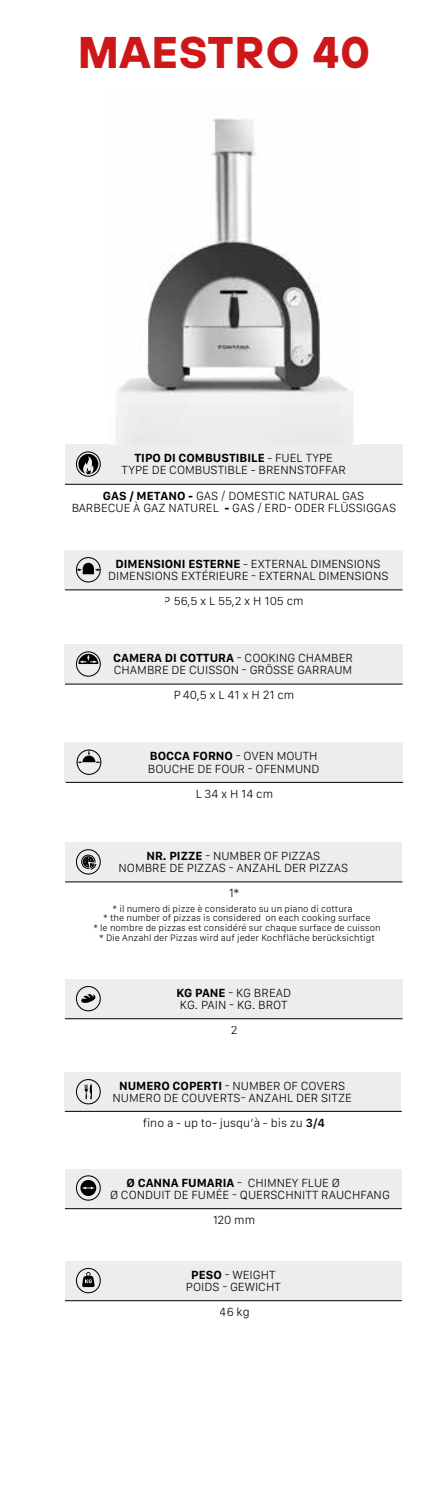
<style>
.page{position:relative;width:447px;height:1489px;background:#fff}
.page>*{position:absolute;margin:0;border:0;box-sizing:border-box;transform-origin:0 0}
.t1{font:700 44.27px "TT Hoves";letter-spacing:.02em;color:#cd1719}
.t2{font:300 12.25px/12.2px "San Francisco Text";color:#000;text-align:center}
.t3{font:300 9.62px "San Francisco Text";color:#000}
.s1{font-weight:700}
.s2{font-weight:600}
</style>
<div class="page">
<hr style="left:65px;top:589px;width:337px;height:1px;background:#000">
<hr style="left:65px;top:484px;width:337px;height:1px;background:#000">
<div style="left:65px;top:444px;width:337px;height:40px;background:#ededed"></div>
<div style="left:64px;top:550px;width:338px;height:39px;background:#ededed"></div>
<div style="left:64px;top:644px;width:338px;height:40px;background:#ededed"></div>
<svg style="left:76px;top:451px;width:25px;height:25px"></svg>
<svg style="left:76px;top:651px;width:25px;height:25px"></svg>
<svg style="left:76px;top:557px;width:25px;height:25px"></svg>
<hr style="left:65px;top:881px;width:337px;height:1px;background:#000">
<hr style="left:65px;top:1018px;width:337px;height:1px;background:#000">
<hr style="left:65px;top:1110px;width:336px;height:1px;background:#000">
<hr style="left:65px;top:1208px;width:336px;height:1px;background:#000">
<hr style="left:65px;top:1300px;width:336px;height:1px;background:#000">
<div style="left:65px;top:842px;width:336px;height:39px;background:#ededed"></div>
<div style="left:65px;top:978px;width:337px;height:40px;background:#ededed"></div>
<div style="left:64px;top:1071px;width:336px;height:40px;background:#ededed"></div>
<div style="left:65px;top:1169px;width:336px;height:39px;background:#ededed"></div>
<div style="left:65px;top:1260px;width:336px;height:40px;background:#ededed"></div>
<svg style="left:76px;top:986px;width:25px;height:25px"></svg>
<svg style="left:76px;top:849px;width:25px;height:25px"></svg>
<svg style="left:76px;top:1079px;width:25px;height:25px"></svg>
<svg style="left:76px;top:1175px;width:25px;height:25px"></svg>
<svg style="left:76px;top:1268px;width:25px;height:25px"></svg>
<hr style="left:66px;top:782px;width:337px;height:1px;background:#000">
<div style="left:64px;top:742px;width:339px;height:40px;background:#ededed"></div>
<svg style="left:76px;top:749px;width:25px;height:25px"></svg>
<img style="left:116px;top:118px;width:237px;height:326px">
<h1 class="t1" style="left:77px;top:22px;width:294px">MAESTRO 40</h1>
<p class="t2" style="left:122px;top:451px;width:225px"><span class="s1">TIPO DI COMBUSTIBILE</span> - FUEL TYPE<br>TYPE DE COMBUSTIBLE - BRENNSTOFFAR</p>
<p class="t2" style="left:71px;top:489px;width:326px"><span class="s1">GAS / METANO -</span> GAS / DOMESTIC NATURAL GAS<br>BARBECUE À GAZ NATUREL <span class="s1">-</span> GAS / ERD- ODER FLÜSSIGGAS</p>
<p class="t2" style="left:108px;top:557px;width:282px"><span class="s1">DIMENSIONI ESTERNE</span> - EXTERNAL DIMENSIONS<br>DIMENSIONS EXTÉRIEURE - EXTERNAL DIMENSIONS</p>
<p class="t2" style="left:164px;top:595px;width:141px">P 56,5 x L 55,2 x H 105 cm</p>
<p class="t2" style="left:113px;top:651px;width:241px;text-align:left"><span class="s1">CAMERA DI COTTURA</span> - COOKING CHAMBER<br>CHAMBRE DE CUISSON - GRÖSSE GARRAUM</p>
<p class="t2" style="left:173px;top:688px;width:123px">P 40,5 x L 41 x H 21 cm</p>
<p class="t2" style="left:148px;top:749px;width:173px;text-align:left"><span class="s1">BOCCA FORNO</span> - OVEN MOUTH<br>BOUCHE DE FOUR - OFENMUND</p>
<p class="t2" style="left:195px;top:787px;width:79px">L 34 x H 14 cm</p>
<p class="t2" style="left:118px;top:849px;width:231px"><span class="s1">NR. PIZZE</span> - NUMBER OF PIZZAS<br>NOMBRE DE PIZZAS - ANZAHL DER PIZZAS</p>
<p class="t2" style="left:228px;top:886px;width:13px">1*</p>
<p class="t3" style="left:113px;top:902px;width:241px">* il numero di pizze è considerato su un piano di cottura</p>
<p class="t3" style="left:103px;top:911px;width:269px">* the number of pizzas is considered on each cooking surface</p>
<p class="t3" style="left:93px;top:921px;width:288px">* le nombre de pizzas est considéré sur chaque surface de cuisson</p>
<p class="t3" style="left:99px;top:931px;width:277px">* Die Anzahl der Pizzas wird auf jeder Kochfläche berücksichtigt</p>
<p class="t2" style="left:176px;top:985px;width:116px;text-align:left"><span class="s1">KG PANE</span> - KG BREAD<br>KG. PAIN - KG. BROT</p>
<p class="t2" style="left:230px;top:1023px;width:8px">2</p>
<p class="t2" style="left:112px;top:1078px;width:241px"><span class="s1">NUMERO COPERTI</span> - NUMBER OF COVERS<br>NUMERO DE COUVERTS- ANZAHL DER SITZE</p>
<p class="t2" style="left:142px;top:1115px;width:184px">fino a - up to- jusqu’à - bis zu <span class="s2">3/4</span></p>
<p class="t2" style="left:110px;top:1176px;width:281px;text-align:left;text-indent:17px"><span class="s1">Ø CANNA FUMARIA</span> - CHIMNEY FLUE Ø<br>Ø CONDUIT DE FUMÉE - QUERSCHNITT RAUCHFANG</p>
<p class="t2" style="left:212px;top:1213px;width:44px">120 mm</p>
<p class="t2" style="left:186px;top:1267px;width:96px"><span class="s1">PESO</span> - WEIGHT<br>POIDS - GEWICHT</p>
<p class="t2" style="left:220px;top:1305px;width:31px">46 kg</p>
</div>
